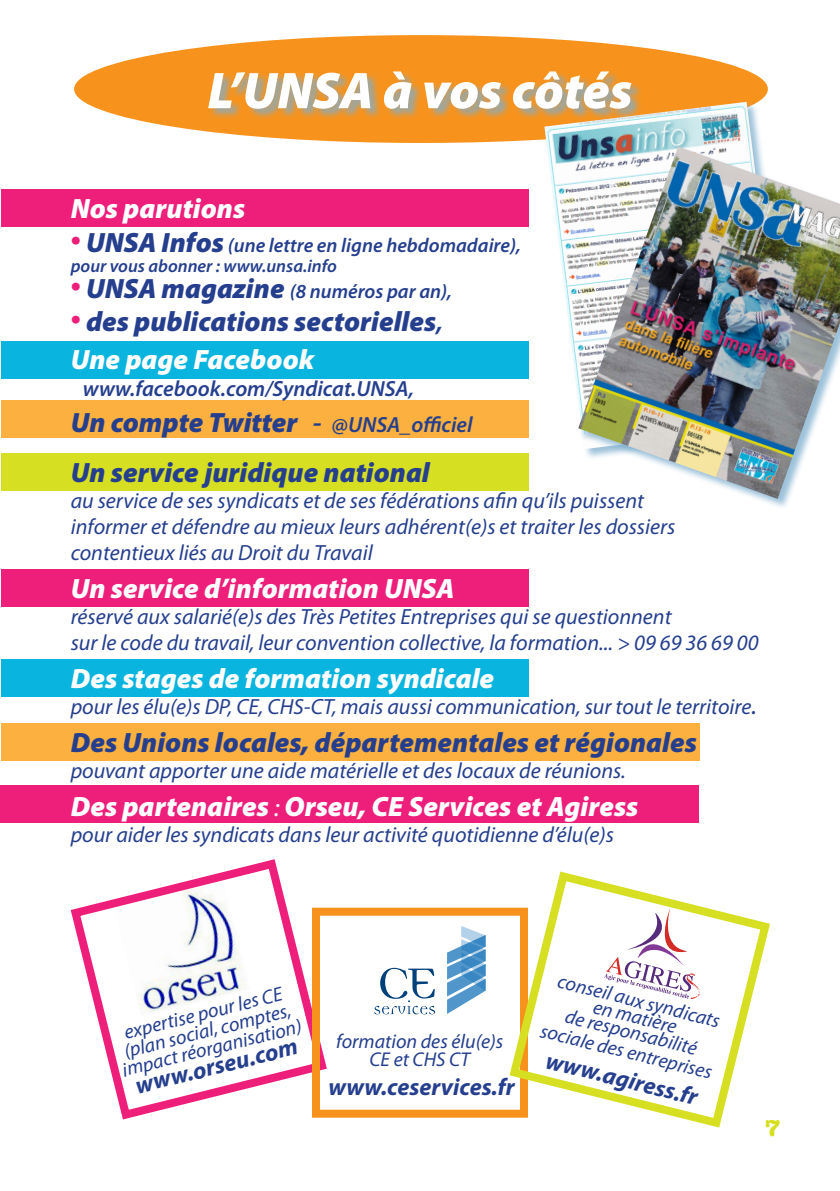
<style>
.page{position:relative;width:840px;height:1191px;background:#fff}
.page>*{position:absolute;margin:0;border:0;box-sizing:border-box;transform-origin:0 0}
.t1{font:italic 900 52px "Myriad Pro";color:#fff}
.t2{font:italic 900 28px "Myriad Pro";color:#253f8e}
.t3{font:italic 900 28px "Myriad Pro";color:#fff}
.t4{font:italic 700 24px "Myriad Pro";color:#253f8e}
.t5{font:700 24px "American Typewriter";color:#d6df21}
.t6{font:italic 22px "Myriad Pro";color:#253f8e}
.t7{font:italic 600 22px "Myriad Pro";color:#253f8e}
.t8{font:italic 20px/18px "Myriad Pro";color:#253f8e;text-align:center}
.t9{font:italic 600 20px "Myriad Pro";color:#253f8e}
.t10{font:italic 600 18px "Myriad Pro";color:#253f8e}
.s1{font-weight:900;font-size:28px}
.s2{color:#ee1e7b}
.s3{font-weight:600}
.s4{font-weight:600;font-size:22px}
.s5{font-size:26px}
.s6{font-weight:400;font-size:26px}
</style>
<div class="page">
<div style="left:0;top:786px;width:698px;height:37px;background:#ee1e7b"></div>
<div style="left:1px;top:723px;width:698px;height:37px;background:#fbb03f"></div>
<div style="left:1px;top:659px;width:526px;height:37px;background:#09b4de"></div>
<div style="left:1px;top:570px;width:526px;height:37px;background:#ee1e7b"></div>
<div style="left:1px;top:453px;width:526px;height:37px;background:#d6df21"></div>
<div style="left:1px;top:400px;width:526px;height:37px;background:#fbb03f"></div>
<div style="left:1px;top:342px;width:526px;height:37px;background:#09b4de"></div>
<div style="left:1px;top:190px;width:526px;height:37px;background:#ee1e7b"></div>
<div style="left:74px;top:35px;width:693px;height:108px;background:#f7931d;border-radius:50%"></div>
<div style="left:208px;top:71px;width:434px;height:49px;background:#7daece;opacity:.75"></div>
<img style="left:544px;top:102px;width:217px;height:294px">
<img style="left:578px;top:146px;width:261px;height:353px">
<svg style="left:70px;top:859px;width:261px;height:261px"></svg>
<svg style="left:447px;top:926px;width:38px;height:88px"></svg>
<svg style="left:374px;top:967px;width:60px;height:47px"></svg>
<div style="left:312px;top:907px;width:215px;height:210px;border:8px solid #f7931d"></div>
<svg style="left:504px;top:871px;width:266px;height:257px"></svg>
<svg style="left:603px;top:907px;width:97px;height:92px"></svg>
<p class="t1" style="left:207px;top:62px;width:426px">L’UNSA à vos côtés</p>
<p class="t3" style="left:71px;top:192px;width:176px">Nos parutions</p>
<p class="t9" style="left:71px;top:234px;width:451px"><sup>•</sup> <span class="s1">UNSA Infos</span> (une lettre en ligne hebdomadaire),</p>
<p class="t10" style="left:71px;top:256px;width:268px">pour vous abonner : www.unsa.info</p>
<p class="t9" style="left:71px;top:280px;width:382px"><sup>•</sup> <span class="s1">UNSA magazine</span> (8 numéros par an),</p>
<p class="t2" style="left:71px;top:306px;width:373px"><span class="s2">•</span> des publications sectorielles<span class="s3">,</span></p>
<p class="t3" style="left:71px;top:344px;width:245px">Une page Facebook</p>
<p class="t7" style="left:83px;top:376px;width:332px">www.facebook.com/Syndicat.UNSA,</p>
<p class="t2" style="left:71px;top:406px;width:403px">Un compte Twitter <span class="s3">-</span> <span class="s4">@UNSA_officiel</span></p>
<p class="t2" style="left:71px;top:456px;width:360px">Un service juridique national</p>
<p class="t6" style="left:71px;top:488px;width:574px">au service de ses syndicats et de ses fédérations afin qu’ils puissent</p>
<p class="t6" style="left:71px;top:514px;width:606px">informer et défendre au mieux leurs adhérent(e)s et traiter les dossiers</p>
<p class="t6" style="left:71px;top:540px;width:303px">contentieux liés au Droit du Travail</p>
<p class="t3" style="left:71px;top:572px;width:385px">Un service d’information UNSA</p>
<p class="t6" style="left:71px;top:604px;width:602px">réservé aux salarié(e)s des Très Petites Entreprises qui se questionnent</p>
<p class="t6" style="left:71px;top:630px;width:689px">sur le code du travail, leur convention collective, la formation... &gt; 09 69 36 69 00</p>
<p class="t3" style="left:71px;top:662px;width:425px">Des stages de formation syndicale</p>
<p class="t6" style="left:71px;top:694px;width:687px">pour les élu(e)s DP, CE, CHS-CT, mais aussi communication, sur tout le territoire<span class="s5">.</span></p>
<p class="t2" style="left:71px;top:726px;width:627px">Des Unions locales, départementales et régionales</p>
<p class="t6" style="left:71px;top:758px;width:556px">pouvant apporter une aide matérielle et des locaux de réunions.</p>
<p class="t3" style="left:71px;top:790px;width:569px">Des partenaires <span class="s6">:</span> Orseu, CE Services et Agiress</p>
<p class="t6" style="left:71px;top:822px;width:544px">pour aider les syndicats dans leur activité quotidienne d’élu(e)s</p>
<p class="t8" style="left:112px;top:1026px;width:185px;rotate:-14deg">expertise pour les CE (plan social, comptes, impact réorganisation)</p>
<p class="t4" style="left:132px;top:1073px;width:168px;rotate:-14deg">www.orseu.com</p>
<p class="t8" style="left:336px;top:1032px;width:169px">formation des élu(e)s<br>CE et CHS CT</p>
<p class="t4" style="left:328px;top:1073px;width:188px">www.ceservices.fr</p>
<p class="t8" style="left:559px;top:973px;width:168px;line-height:16px;rotate:14deg">conseil aux syndicats en matière</p>
<p class="t8" style="left:547px;top:1001px;width:178px;line-height:20px;rotate:14deg">de responsabilité sociale des entreprises</p>
<p class="t4" style="left:549px;top:1046px;width:157px;rotate:14deg">www.agiress.fr</p>
<p class="t5" style="left:764px;top:1106px;width:17px">7</p>
</div>
